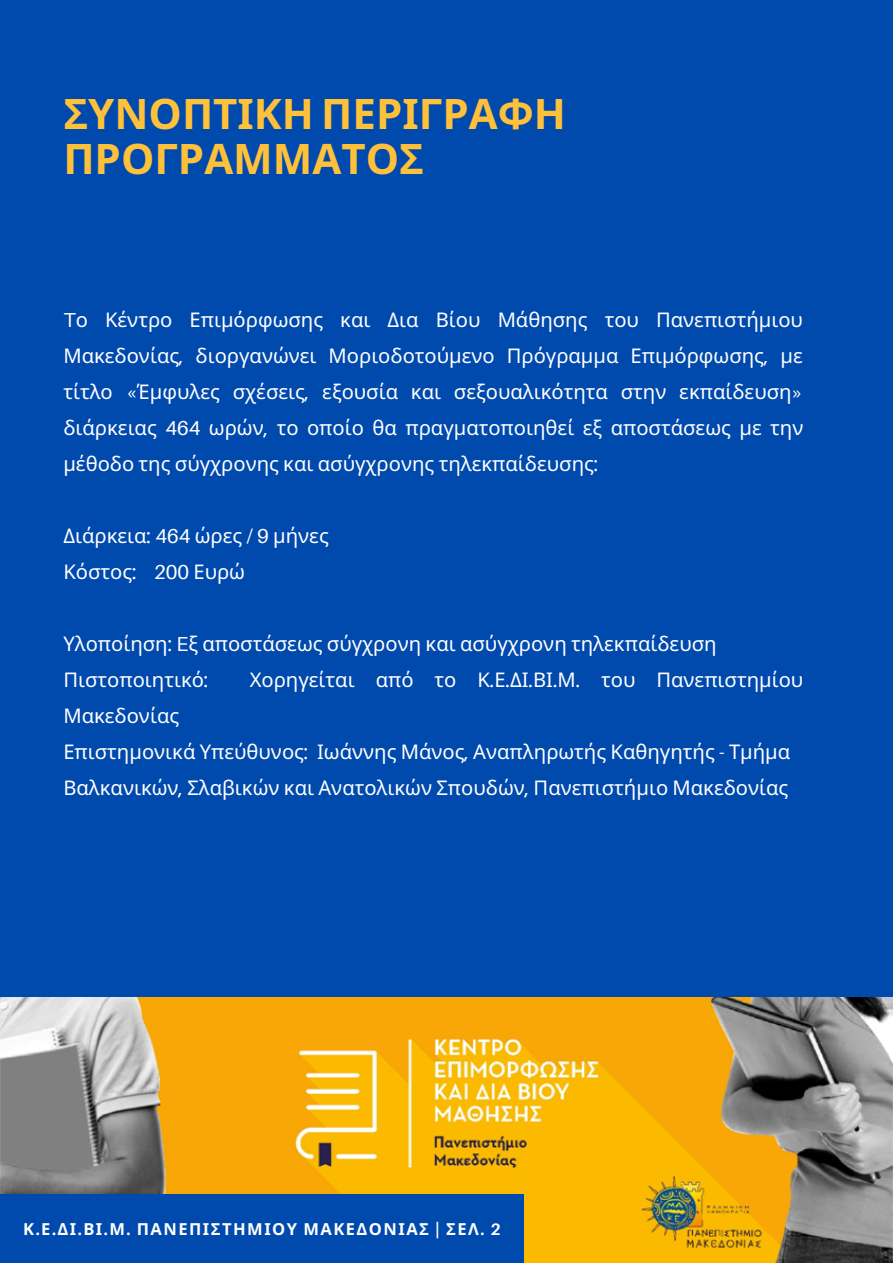
<style>
.page{position:relative;width:893px;height:1264px;background:#fff}
.page>*{position:absolute;margin:0;border:0;box-sizing:border-box;transform-origin:0 0}
.t1{font:700 42px/45px "Noto Sans";color:#ffc13a}
.t2{font:20.25px/36px "Noto Sans";color:#fff;text-align:justify}
.t3{font:700 16.5px "Noto Sans";letter-spacing:.09em;color:#fff}
.s1{font-family:"Aileron"}
</style>
<div class="page">
<div style="left:0;top:0;width:892px;height:1262px;background:#004aad"></div>
<img style="left:0;top:997px;width:892px;height:265px">
<div style="left:0;top:1194px;width:524px;height:68px;background:#004aad"></div>
<p class="t1" style="left:63px;top:90px;width:504px">ΣΥΝΟΠΤΙΚΗ ΠΕΡΙΓΡΑΦΗ<br>ΠΡΟΓΡΑΜΜΑΤΟΣ</p>
<p class="t2" style="left:63px;top:301px;width:741px"><span class="s1">T</span>ο Κέντρο Επιμόρφωσης και Δια Βίου Μάθησης του Πανεπιστήμιου Μακεδονίας<span class="s1">,</span> διοργανώνει Μοριοδοτούμενο Πρόγραμμα Επιμόρφωσης<span class="s1">,</span> με τίτλο <span class="s1">«</span>Έμφυλες σχέσεις<span class="s1">,</span> εξουσία και σεξουαλικότητα στην εκπαίδευση<span class="s1">» </span>διάρκειας <span class="s1">464</span> ωρών<span class="s1">,</span> το οποίο θα πραγματοποιηθεί εξ αποστάσεως με την μέθοδο της σύγχρονης και ασύγχρονης τηλεκπαίδευσης<span class="s1">:</span></p>
<p class="t2" style="left:63px;top:517px;width:267px">Διάρκεια<span class="s1">: 464</span> ώρες <span class="s1">/ 9</span> μήνες</p>
<p class="t2" style="left:63px;top:553px;width:183px">Κόστος<span class="s1">: 200</span> Ευρώ</p>
<p class="t2" style="left:63px;top:625px;width:654px">Υλοποίηση<span class="s1">: E</span>ξ αποστάσεως σύγχρονη και ασύγχρονη τηλεκπαίδευση</p>
<p class="t2" style="left:63px;top:661px;width:146px">Πιστοποιητικό<span class="s1">:</span></p>
<p class="t2" style="left:250px;top:661px;width:555px">Χορηγείται από το Κ<span class="s1">.</span>Ε<span class="s1">.</span>ΔΙ<span class="s1">.</span>ΒΙ<span class="s1">.</span>Μ<span class="s1">.</span> του Πανεπιστημίου</p>
<p class="t2" style="left:63px;top:697px;width:117px">Μακεδονίας</p>
<p class="t2" style="left:63px;top:733px;width:728px">Επιστημονικά Υπεύθυνος<span class="s1">:</span> Ιωάννης Μάνος<span class="s1">,</span> Αναπληρωτής Καθηγητής <span class="s1">-</span> Τμήμα<br>Βαλκανικών<span class="s1">,</span> Σλαβικών και Ανατολικών Σπουδών<span class="s1">,</span> Πανεπιστήμιο Μακεδονίας</p>
<p class="t3" style="left:23px;top:1217px;width:479px">Κ<span class="s1">.</span>Ε<span class="s1">.</span>ΔΙ<span class="s1">.</span>ΒΙ<span class="s1">.</span>Μ<span class="s1">.</span> ΠΑΝΕΠΙΣΤΗΜΙΟΥ ΜΑΚΕΔΟΝΙΑΣ <span class="s1">|</span> ΣΕΛ<span class="s1">. 2</span></p>
</div>
